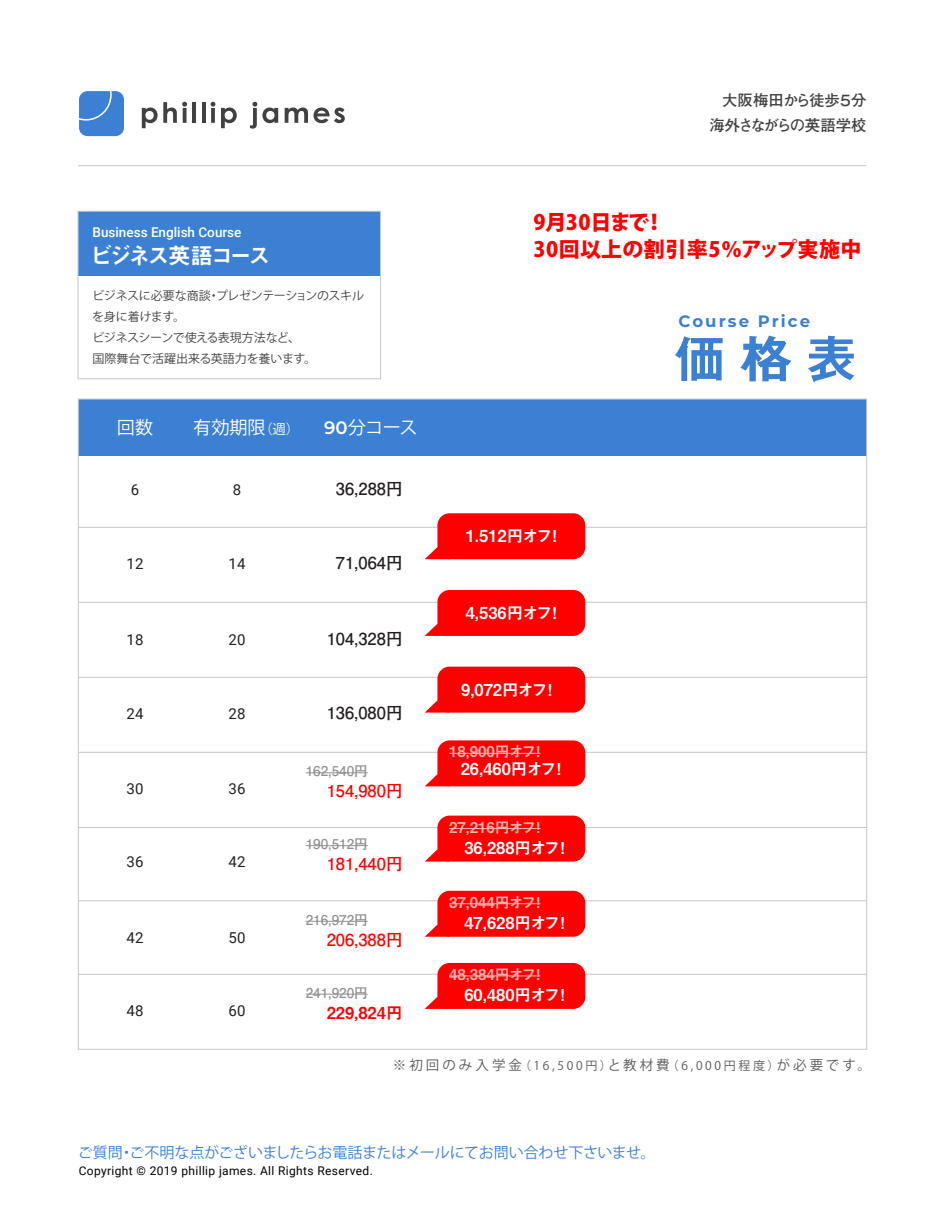
<style>
.page{position:relative;width:945px;height:1215px;background:#fff}
.page>*{position:absolute;margin:0;border:0;box-sizing:border-box;transform-origin:0 0}
.t1{font:52.5px "Midashi Go Pr 6 N MB31";color:#3c80d3}
.t2{font:22.5px "Midashi Go Pr 6 N MB31";letter-spacing:-.145em;color:#fff}
.t3{font:800 21px/27px "Koz Go Pr 6 N";letter-spacing:.015em;color:#f00}
.t4{font:18px "Koz Go Pr 6 N";color:#fff}
.t5{font:16.5px "Midashi Go Pr 6 N MB31";color:#fff}
.t6{font:700 16.5px "Futo Go B101 Pr 6 N";color:#231f20}
.t7{font:700 16.5px "Futo Go B101 Pr 6 N";color:#f00}
.t8{font:700 16.5px "Montserrat";letter-spacing:.125em;color:#3c80d3}
.t9{font:16.5px "Midashi Go Pr 6 N MB31";color:#f00}
.t10{font:700 15.45px/24.3px "Futo Go B101 Pr 6 N";letter-spacing:-.055em;color:#414042;text-align:right}
.t11{font:15px "Koz Go Pr 6 N";letter-spacing:-.01em;color:#3c80d3}
.t12{font:15px "Midashi Go Pr 6 N MB31";color:#fff}
.t13{font:15px "Roboto";color:#231f20}
.t14{font:700 13.5px "Futo Go B101 Pr 6 N";color:#919191}
.t15{font:500 13.5px "Roboto";color:#fff}
.t16{font:12px/21px "Koz Go Pr 6 N";letter-spacing:-.02em;color:#414042}
.t17{font:12px "Roboto";letter-spacing:.03em;color:#000}
.t18{font:12px "Koz Go Pr 6 N";letter-spacing:.225em;color:#58595b}
.s1{font-size:13.5px}
.s2{font-family:"Montserrat";font-weight:600}
</style>
<div class="page">
<hr style="left:78px;top:527px;width:789px;height:1px;background:#c7c8ca">
<hr style="left:78px;top:602px;width:789px;height:1px;background:#c7c8ca">
<hr style="left:78px;top:677px;width:789px;height:1px;background:#c7c8ca">
<hr style="left:78px;top:752px;width:789px;height:1px;background:#c7c8ca">
<hr style="left:78px;top:827px;width:789px;height:1px;background:#c7c8ca">
<div style="left:78px;top:399px;width:789px;height:56px;background:#3c80d3"></div>
<hr style="left:78px;top:900px;width:789px;height:1px;background:#c7c8ca">
<hr style="left:78px;top:974px;width:789px;height:1px;background:#c7c8ca">
<hr style="left:78px;top:165px;width:789px;height:1px;background:#c7c8ca">
<div style="left:78px;top:211px;width:303px;height:65px;background:#3c80d3"></div>
<div style="left:77px;top:211px;width:304px;height:168px;border:1px solid #c7c8ca"></div>
<svg style="left:79px;top:91px;width:45px;height:45px;background:#4988d6"></svg>
<svg style="left:142px;top:102px;width:45px;height:26px"></svg>
<hr style="left:192px;top:102px;width:4px;height:21px;background:#414042">
<hr style="left:202px;top:102px;width:3px;height:21px;background:#414042">
<svg style="left:211px;top:102px;width:4px;height:21px"></svg>
<svg style="left:221px;top:108px;width:16px;height:20px"></svg>
<svg style="left:250px;top:102px;width:28px;height:27px"></svg>
<svg style="left:285px;top:108px;width:23px;height:15px"></svg>
<svg style="left:314px;top:108px;width:31px;height:15px"></svg>
<div style="left:437px;top:667px;width:148px;height:46px;background:#f00;border-radius:12px"></div>
<svg style="left:425px;top:700px;width:25px;height:13px"></svg>
<div style="left:437px;top:590px;width:148px;height:46px;background:#f00;border-radius:12px"></div>
<svg style="left:425px;top:624px;width:25px;height:12px"></svg>
<div style="left:437px;top:513px;width:148px;height:46px;background:#f00;border-radius:12px"></div>
<svg style="left:425px;top:547px;width:21px;height:12px"></svg>
<hr style="left:306px;top:772px;width:62px;height:1px;background:#919191">
<hr style="left:306px;top:845px;width:62px;height:1px;background:#919191">
<hr style="left:306px;top:921px;width:62px;height:1px;background:#919191">
<hr style="left:306px;top:994px;width:62px;height:1px;background:#919191">
<div style="left:437px;top:963px;width:148px;height:46px;background:#f00;border-radius:12px"></div>
<svg style="left:425px;top:997px;width:25px;height:12px"></svg>
<div style="left:437px;top:891px;width:148px;height:46px;background:#f00;border-radius:12px"></div>
<svg style="left:425px;top:925px;width:25px;height:12px"></svg>
<div style="left:437px;top:816px;width:148px;height:46px;background:#f00;border-radius:12px"></div>
<svg style="left:425px;top:849px;width:25px;height:13px"></svg>
<div style="left:437px;top:740px;width:148px;height:46px;background:#f00;border-radius:12px"></div>
<svg style="left:425px;top:774px;width:21px;height:12px"></svg>
<hr style="left:449px;top:753px;width:74px;height:1px;background:#fff">
<svg style="left:523px;top:753px;width:17px;height:1px"></svg>
<hr style="left:449px;top:828px;width:74px;height:1px;background:#fff">
<svg style="left:523px;top:828px;width:17px;height:1px"></svg>
<hr style="left:449px;top:903px;width:74px;height:1px;background:#fff">
<svg style="left:523px;top:903px;width:17px;height:1px"></svg>
<hr style="left:449px;top:976px;width:74px;height:1px;background:#fff">
<svg style="left:523px;top:976px;width:17px;height:1px"></svg>
<p class="t15" style="left:93px;top:223px;width:150px">Business English Course</p>
<h2 class="t2" style="left:90px;top:237px;width:182px">ビジネス英語コース</h2>
<p class="t16" style="left:92px;top:286px;width:273px">ビジネスに必要な商談・プレゼンテーションのスキルを身に着けます。<br>ビジネスシーンで使える表現方法など、<br>国際舞台で活躍出来る英語力を養います。</p>
<h3 class="t4" style="left:117px;top:417px;width:38px">回数</h3>
<h3 class="t4" style="left:193px;top:417px;width:108px">有効期限<span class="s1">（週）</span></h3>
<h3 class="t4" style="left:324px;top:417px;width:95px"><span class="s2">90</span>分コース</h3>
<p class="t13" style="left:131px;top:479px;width:10px">6</p>
<p class="t13" style="left:233px;top:479px;width:10px">8</p>
<h3 class="t6" style="left:336px;top:475px;width:68px">36,288円</h3>
<p class="t13" style="left:127px;top:553px;width:18px">12</p>
<p class="t13" style="left:229px;top:553px;width:18px">14</p>
<h3 class="t6" style="left:336px;top:550px;width:68px">71,064円</h3>
<p class="t13" style="left:127px;top:629px;width:18px">18</p>
<p class="t13" style="left:229px;top:629px;width:18px">20</p>
<h3 class="t6" style="left:327px;top:626px;width:77px">104,328円</h3>
<p class="t13" style="left:127px;top:703px;width:18px">24</p>
<p class="t13" style="left:229px;top:703px;width:18px">28</p>
<h3 class="t6" style="left:327px;top:699px;width:77px">136,080円</h3>
<p class="t14" style="left:306px;top:760px;width:64px">162,540円</p>
<p class="t13" style="left:127px;top:778px;width:18px">30</p>
<p class="t13" style="left:229px;top:778px;width:18px">36</p>
<h3 class="t7" style="left:327px;top:778px;width:77px">154,980円</h3>
<p class="t14" style="left:306px;top:833px;width:64px">190,512円</p>
<p class="t13" style="left:127px;top:851px;width:18px">36</p>
<p class="t13" style="left:229px;top:851px;width:18px">42</p>
<h3 class="t7" style="left:327px;top:851px;width:77px">181,440円</h3>
<p class="t14" style="left:306px;top:909px;width:64px">216,972円</p>
<p class="t13" style="left:127px;top:927px;width:18px">42</p>
<p class="t13" style="left:229px;top:927px;width:18px">50</p>
<h3 class="t7" style="left:327px;top:926px;width:77px">206,388円</h3>
<p class="t14" style="left:306px;top:982px;width:64px">241,920円</p>
<p class="t13" style="left:127px;top:1000px;width:18px">48</p>
<p class="t13" style="left:229px;top:1000px;width:18px">60</p>
<h3 class="t9" style="left:327px;top:999px;width:77px">229,824円</h3>
<p class="t10" style="left:709px;top:88px;width:159px">大阪梅田から徒歩５分海外さながらの英語学校</p>
<h3 class="t3" style="left:533px;top:209px;width:330px">9月30日まで！<br>30回以上の割引率5％アップ実施中</h3>
<h3 class="t8" style="left:679px;top:310px;width:133px">Course Price</h3>
<h3 class="t5" style="left:466px;top:523px;width:99px">1.512円オフ！</h3>
<h3 class="t5" style="left:466px;top:599px;width:99px">4,536円オフ！</h3>
<h3 class="t5" style="left:461px;top:676px;width:99px">9,072円オフ！</h3>
<p class="t12" style="left:449px;top:740px;width:98px">18,900円オフ！</p>
<h3 class="t5" style="left:461px;top:756px;width:108px">26,460円オフ！</h3>
<p class="t12" style="left:449px;top:815px;width:98px">27,216円オフ！</p>
<h3 class="t5" style="left:464px;top:835px;width:108px">36,288円オフ！</h3>
<p class="t12" style="left:449px;top:890px;width:98px">37,044円オフ！</p>
<h3 class="t5" style="left:464px;top:910px;width:108px">47,628円オフ！</h3>
<p class="t12" style="left:449px;top:962px;width:98px">48,384円オフ！</p>
<h3 class="t5" style="left:464px;top:982px;width:108px">60,480円オフ！</h3>
<h1 class="t1" style="left:674px;top:317px;width:185px">価格表</h1>
<p class="t18" style="left:393px;top:1058px;width:480px"><span class="s1">※初回のみ入学金</span>（16,500円）<span class="s1">と教材費</span>（6,000円程度）<span class="s1">が必要です。</span></p>
<p class="t11" style="left:78px;top:1144px;width:579px">ご質問・ご不明な点がございましたらお電話またはメールにてお問い合わせ下さいませ。</p>
<p class="t17" style="left:79px;top:1162px;width:296px">Copyright © 2019 phillip james. All Rights Reserved.</p>
</div>
